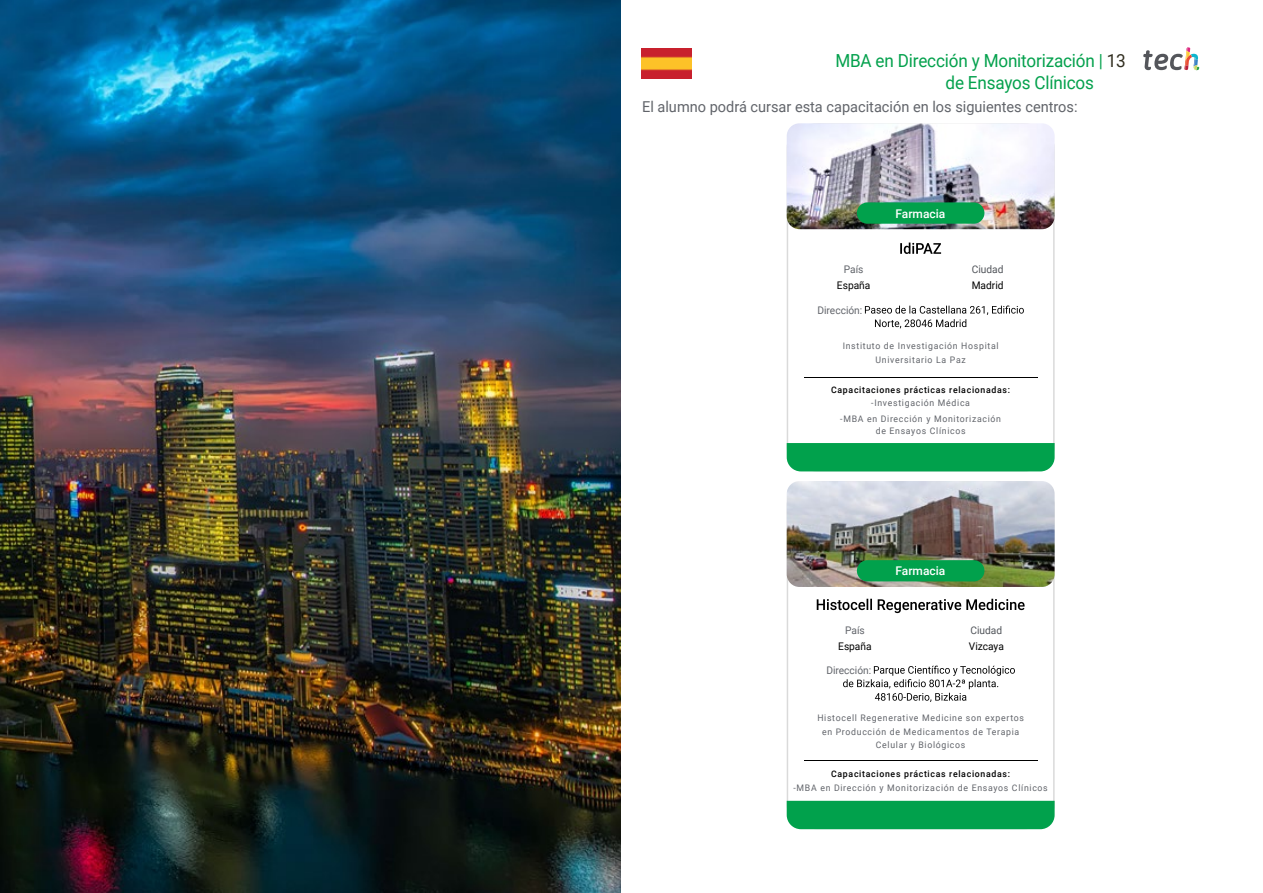
<style>
.page{position:relative;width:1263px;height:893px;background:#fff}
.page>*{position:absolute;margin:0;border:0;box-sizing:border-box;transform-origin:0 0}
.t1{font:18px/22.5px "Roboto";letter-spacing:-.01em;color:#04a14d;scale:.95 1}
.t2{font:15px "Roboto";color:#61646a}
.t3{font:500 12px "Roboto";color:#fff}
.t4{font:10.5px "Roboto";color:#61646a}
.t5{font:10.5px "Roboto";color:#000}
.t6{font:10.5px "Roboto";color:#52555b}
.t7{font:9px/13.5px "Roboto";letter-spacing:.08em;color:#61646a;text-align:center}
.t8{font:500 9px "Roboto";letter-spacing:.08em;color:#000}
.s1{color:#312e20}
</style>
<div class="page">
<img style="left:0;top:0;width:621px;height:893px">
<svg style="left:1143px;top:47px;width:56px;height:24px"></svg>
<img style="left:642px;top:49px;width:49px;height:30px">
<svg style="left:786px;top:135px;width:269px;height:337px"></svg>
<img style="left:787px;top:123px;width:267px;height:106px">
<div style="left:857px;top:202px;width:127px;height:22px;background:#01a14c;border-radius:11px"></div>
<div style="left:787px;top:443px;width:267px;height:28px;background:#01a14c"></div>
<hr style="left:804px;top:377px;width:233px;height:1px;background:#000">
<svg style="left:900px;top:243px;width:41px;height:11px"></svg>
<svg style="left:865px;top:306px;width:159px;height:22px"></svg>
<svg style="left:786px;top:491px;width:269px;height:339px"></svg>
<img style="left:787px;top:481px;width:267px;height:106px">
<div style="left:857px;top:560px;width:127px;height:21px;background:#01a14c;border-radius:11px"></div>
<div style="left:787px;top:801px;width:267px;height:28px;background:#01a14c"></div>
<hr style="left:804px;top:760px;width:233px;height:1px;background:#000">
<svg style="left:817px;top:599px;width:207px;height:14px"></svg>
<svg style="left:843px;top:666px;width:172px;height:36px"></svg>
<h1 class="t1" style="left:945px;top:48px;width:191px;text-indent:-110px">MBA en Dirección y Monitorización | <span class="s1">13 </span>de Ensayos Clínicos</h1>
<h2 class="t2" style="left:642px;top:96px;width:437px">El alumno podrá cursar esta capacitación en los siguientes centros:</h2>
<p class="t4" style="left:844px;top:262px;width:21px">País</p>
<p class="t5" style="left:837px;top:278px;width:35px">España</p>
<h3 class="t3" style="left:895px;top:205px;width:51px">Farmacia</h3>
<p class="t6" style="left:972px;top:262px;width:33px">Ciudad</p>
<p class="t5" style="left:972px;top:278px;width:33px">Madrid</p>
<p class="t4" style="left:817px;top:302px;width:46px">Dirección:</p>
<p class="t7" style="left:843px;top:339px;width:157px">Instituto de Investigación Hospital<br>Universitario La Paz</p>
<p class="t8" style="left:831px;top:383px;width:180px">Capacitaciones prácticas relacionadas:</p>
<p class="t7" style="left:840px;top:394px;width:162px;line-height:16.2px">-Investigación Médica<br>-MBA en Dirección y Monitorización</p>
<p class="t7" style="left:876px;top:424px;width:91px">de Ensayos Clínicos</p>
<p class="t4" style="left:845px;top:622px;width:21px">País</p>
<p class="t5" style="left:838px;top:639px;width:35px">España</p>
<p class="t4" style="left:826px;top:662px;width:46px">Dirección:</p>
<h3 class="t3" style="left:895px;top:563px;width:51px">Farmacia</h3>
<p class="t6" style="left:970px;top:622px;width:33px">Ciudad</p>
<p class="t5" style="left:969px;top:639px;width:36px">Vizcaya</p>
<p class="t7" style="left:817px;top:711px;width:208px">Histocell Regenerative Medicine son expertos en Producción de Medicamentos de Terapia<br>Celular y Biológicos</p>
<p class="t8" style="left:831px;top:768px;width:180px">Capacitaciones prácticas relacionadas:</p>
<p class="t7" style="left:793px;top:780px;width:256px">-MBA en Dirección y Monitorización de Ensayos Clínicos</p>
</div>
